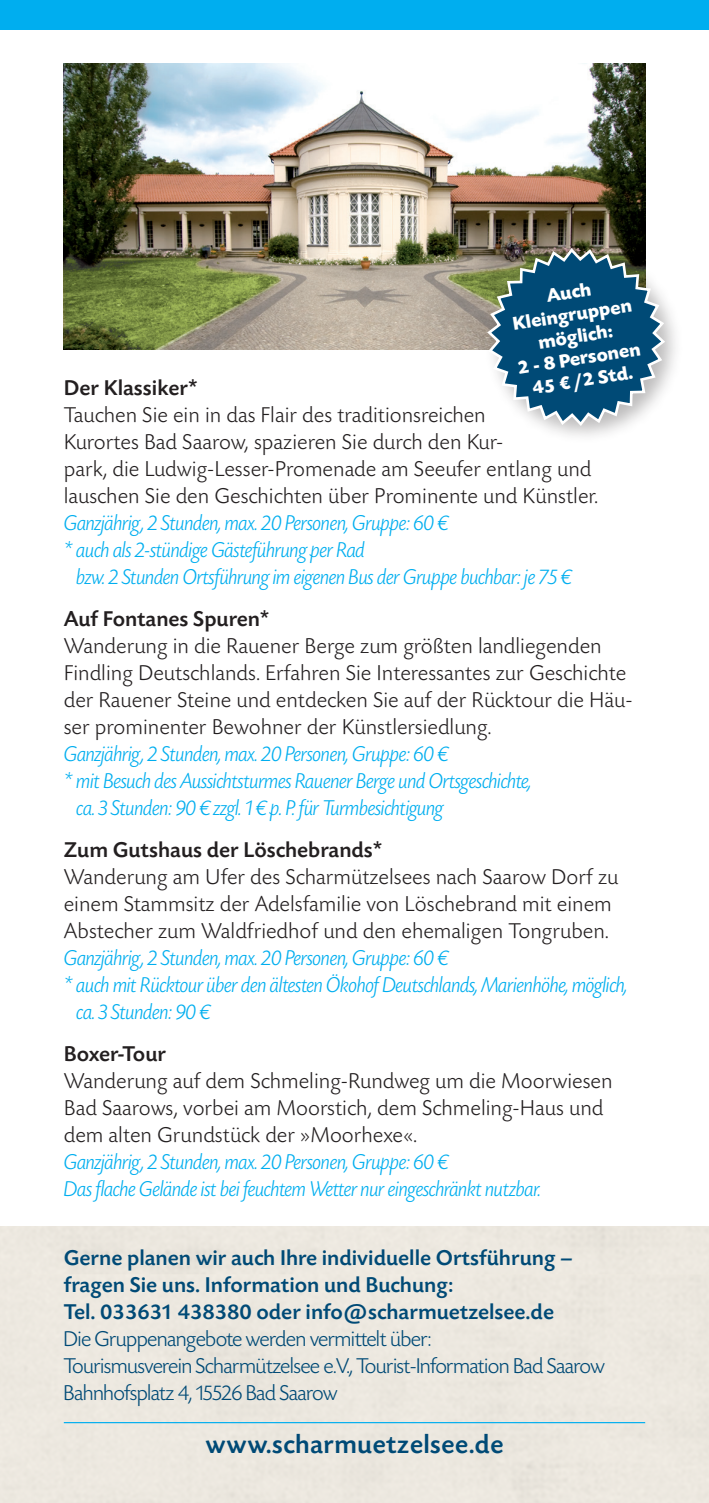
<style>
.page{position:relative;width:709px;height:1503px;background:#fff}
.page>*{position:absolute;margin:0;border:0;box-sizing:border-box;transform-origin:0 0}
.t1{font:500 27.5px "Today SHOP";letter-spacing:.05em;color:#004a76}
.t2{font:300 22.5px/27px "Today SBOP";color:#231f20}
.t3{font:italic 300 22.5px/27px "Today SHOP";color:#00aeef}
.t4{font:300 22.5px/27px "Today SHOP";color:#004a76}
.t5{font:500 22.5px/27px "Today SBOP";color:#004a76}
.t6{font:500 22.5px "Today SBOP";color:#231f20}
.t7{font:700 19.5px/22.2px "Today SBOP";color:#fff;text-align:center}
</style>
<div class="page">
<img style="left:64px;top:64px;width:581px;height:285px">
<div style="left:482px;top:243px;width:203px;height:202px;background:#231f20;opacity:.3"></div>
<svg style="left:485px;top:246px;width:182px;height:182px"></svg>
<hr style="left:64px;top:1421px;width:581px;height:2px;background:#00aeef">
<div style="left:0;top:0;width:709px;height:30px;background:#00aeef"></div>
<p class="t7" style="left:506px;top:292px;width:125px;rotate:-9deg">Auch<br>Kleingruppen möglich:<br>2 - 8 Personen<br>45 € / 2 Std.</p>
<p class="t6" style="left:64px;top:376px;width:135px">Der Klassiker*</p>
<p class="t2" style="left:64px;top:402px;width:536px">Tauchen Sie ein in das Flair des traditionsreichen<br>Kurortes Bad Saarow, spazieren Sie durch den Kur-<br>park, die Ludwig-Lesser-Promenade am Seeufer entlang und lauschen Sie den Geschichten über Prominente und Künstler.</p>
<p class="t3" style="left:64px;top:510px;width:385px">Ganzjährig, 2 Stunden, max. 20 Personen, Gruppe: 60 €</p>
<p class="t3" style="left:64px;top:537px;width:302px">* auch als 2-stündige Gästeführung per Rad</p>
<p class="t3" style="left:76px;top:564px;width:496px">bzw. 2 Stunden Ortsführung im eigenen Bus der Gruppe buchbar: je 75 €</p>
<p class="t6" style="left:64px;top:607px;width:207px">Auf Fontanes Spuren*</p>
<p class="t2" style="left:64px;top:633px;width:570px">Wanderung in die Rauener Berge zum größten landliegenden Findling Deutschlands. Erfahren Sie Interessantes zur Geschichte der Rauener Steine und entdecken Sie auf der Rücktour die Häu&shy;ser prominenter Bewohner der Künstlersiedlung.</p>
<p class="t3" style="left:64px;top:741px;width:385px">Ganzjährig, 2 Stunden, max. 20 Personen, Gruppe: 60 €</p>
<p class="t3" style="left:64px;top:768px;width:469px">* mit Besuch des Aussichtsturmes Rauener Berge und Ortsgeschichte,</p>
<p class="t3" style="left:76px;top:795px;width:368px">ca. 3 Stunden: 90 € zzgl. 1 € p. P. für Turmbesichtigung</p>
<p class="t6" style="left:64px;top:838px;width:320px">Zum Gutshaus der Löschebrands*</p>
<p class="t2" style="left:64px;top:864px;width:556px">Wanderung am Ufer des Scharmützelsees nach Saarow Dorf zu einem Stammsitz der Adelsfamilie von Löschebrand mit einem<br>Abstecher zum Waldfriedhof und den ehemaligen Tongruben.</p>
<p class="t3" style="left:64px;top:945px;width:385px">Ganzjährig, 2 Stunden, max. 20 Personen, Gruppe: 60 €</p>
<p class="t3" style="left:64px;top:972px;width:565px">* auch mit Rücktour über den ältesten Ökohof Deutschlands, Marienhöhe, möglich,</p>
<p class="t3" style="left:76px;top:999px;width:135px">ca. 3 Stunden: 90 €</p>
<p class="t6" style="left:64px;top:1042px;width:104px">Boxer-Tour</p>
<p class="t2" style="left:64px;top:1068px;width:550px">Wanderung auf dem Schmeling-Rundweg um die Moorwiesen<br>Bad Saarows, vorbei am Moorstich, dem Schmeling-Haus und dem alten Grundstück der »Moorhexe«.</p>
<p class="t3" style="left:64px;top:1149px;width:478px">Ganzjährig, 2 Stunden, max. 20 Personen, Gruppe: 60 €<br>Das flache Gelände ist bei feuchtem Wetter nur eingeschränkt nutzbar.</p>
<p class="t5" style="left:64px;top:1245px;width:510px">Gerne planen wir auch Ihre individuelle Ortsführung – fragen Sie uns. Information und Buchung:<br>Tel. 033631 438380 oder info@scharmuetzelsee.de</p>
<p class="t4" style="left:64px;top:1326px;width:542px">Die Gruppenangebote werden vermittelt über:<br>Tourismusverein Scharmützelsee e.V., Tourist-Information Bad Saarow<br>Bahnhofsplatz 4, 15526 Bad Saarow</p>
<p class="t1" style="left:206px;top:1429px;width:299px">www.scharmuetzelsee.de</p>
</div>
